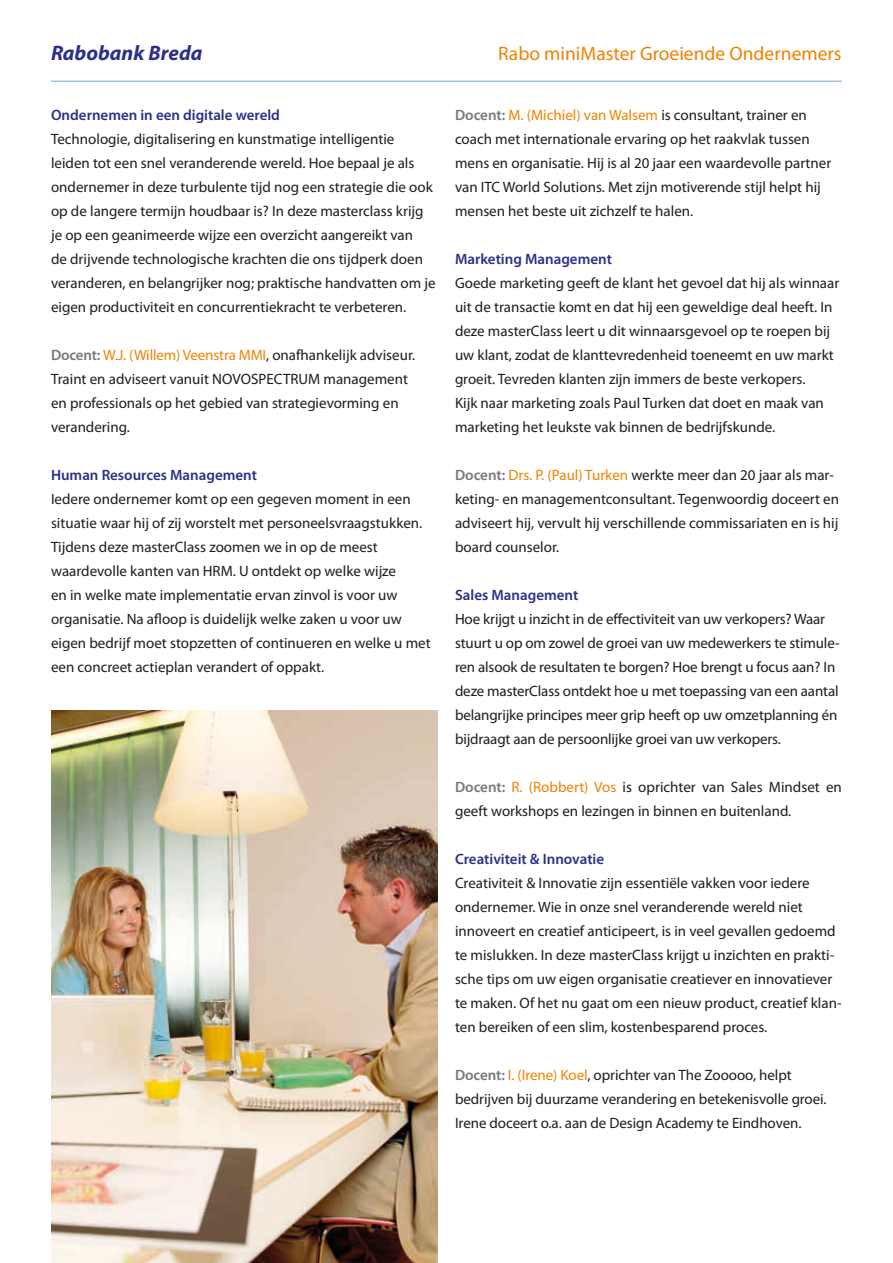
<style>
.page{position:relative;width:893px;height:1263px;background:#fff}
.page>*{position:absolute;margin:0;border:0;box-sizing:border-box;transform-origin:0 0}
.t1{font:italic 700 21px "Myriad Pro";color:#2c2f88}
.t2{font:19.5px "Myriad Pro";color:#f08200}
.t3{font:15px/24px "Myriad Pro";color:#1d1d1b}
.t4{font:600 15px "Myriad Pro";color:#2c2f88}
.s1{font-weight:600;color:#73797d}
.s2{color:#f08200}
</style>
<div class="page">
<img style="left:51px;top:711px;width:387px;height:552px">
<hr style="left:51px;top:81px;width:791px;height:1px;background:#74a3ce">
<h1 class="t1" style="left:51px;top:39px;width:153px">Rabobank Breda</h1>
<h2 class="t2" style="left:498px;top:41px;width:345px">Rabo miniMaster Groeiende Ondernemers</h2>
<p class="t4" style="left:51px;top:105px;width:230px">Ondernemen in een digitale wereld</p>
<p class="t3" style="left:51px;top:127px;width:386px">Technologie, digitalisering en kunstmatige intelligentie leiden tot een snel veranderende wereld. Hoe bepaal je als ondernemer in deze turbulente tijd nog een strategie die ook op de langere termijn houdbaar is? In deze masterclass krijg je op een geanimeerde wijze een overzicht aangereikt van<br>de drijvende technologische krachten die ons tijdperk doen veranderen, en belangrijker nog; praktische handvatten om je eigen productiviteit en concurrentiekracht te verbeteren.</p>
<p class="t3" style="left:51px;top:343px;width:366px"><span class="s1">Docent:</span> <span class="s2">W.J. (Willem) Veenstra MMI</span>, onafhankelijk adviseur.<br>Traint en adviseert vanuit NOVOSPECTRUM management en professionals op het gebied van strategievorming en verandering.</p>
<p class="t4" style="left:51px;top:465px;width:207px">Human Resources Management</p>
<p class="t3" style="left:51px;top:487px;width:381px">Iedere ondernemer komt op een gegeven moment in een situatie waar hij of zij worstelt met personeelsvraagstukken.<br>Tijdens deze masterClass zoomen we in op de meest waardevolle kanten van HRM. U ontdekt op welke wijze<br>en in welke mate implementatie ervan zinvol is voor uw organisatie. Na afloop is duidelijk welke zaken u voor uw eigen bedrijf moet stopzetten of continueren en welke u met een concreet actieplan verandert of oppakt.</p>
<p class="t3" style="left:455px;top:103px;width:378px"><span class="s1">Docent:</span> <span class="s2">M. (Michiel) van Walsem</span> is consultant, trainer en coach met internationale ervaring op het raakvlak tussen mens en organisatie. Hij is al 20 jaar een waardevolle partner van ITC World Solutions. Met zijn motiverende stijl helpt hij mensen het beste uit zichzelf te halen.</p>
<p class="t4" style="left:455px;top:249px;width:158px">Marketing Management</p>
<p class="t3" style="left:455px;top:271px;width:386px">Goede marketing geeft de klant het gevoel dat hij als winnaar uit de transactie komt en dat hij een geweldige deal heeft. In deze masterClass leert u dit winnaarsgevoel op te roepen bij uw klant, zodat de klanttevredenheid toeneemt en uw markt groeit. Tevreden klanten zijn immers de beste verkopers.<br>Kijk naar marketing zoals Paul Turken dat doet en maak van marketing het leukste vak binnen de bedrijfskunde.</p>
<p class="t3" style="left:455px;top:463px;width:386px"><span class="s1">Docent:</span> <span class="s2">Drs. P. (Paul) Turken</span> werkte meer dan 20 jaar als mar&shy;keting- en managementconsultant. Tegenwoordig doceert en adviseert hij, vervult hij verschillende commissariaten en is hij board counselor.</p>
<p class="t4" style="left:455px;top:585px;width:125px">Sales Management</p>
<p class="t3" style="left:455px;top:607px;width:386px">Hoe krijgt u inzicht in de effectiviteit van uw verkopers? Waar stuurt u op om zowel de groei van uw medewerkers te stimule&shy;ren alsook de resultaten te borgen? Hoe brengt u focus aan? In deze masterClass ontdekt hoe u met toepassing van een aantal belangrijke principes meer grip heeft op uw omzetplanning én bijdraagt aan de persoonlijke groei van uw verkopers.</p>
<p class="t3" style="left:455px;top:775px;width:388px"><span class="s1">Docent:</span> <span class="s2">R. (Robbert) Vos</span> is oprichter van Sales Mindset en geeft workshops en lezingen in binnen en buitenland.</p>
<p class="t4" style="left:455px;top:849px;width:151px">Creativiteit &amp; Innovatie</p>
<p class="t3" style="left:455px;top:871px;width:388px">Creativiteit &amp; Innovatie zijn essentiële vakken voor iedere ondernemer. Wie in onze snel veranderende wereld niet innoveert en creatief anticipeert, is in veel gevallen gedoemd te mislukken. In deze masterClass krijgt u inzichten en prakti&shy;sche tips om uw eigen organisatie creatiever en innovatiever te maken. Of het nu gaat om een nieuw product, creatief klan&shy;ten bereiken of een slim, kostenbesparend proces.</p>
<p class="t3" style="left:455px;top:1063px;width:373px"><span class="s1">Docent:</span> <span class="s2">I. (Irene) Koel</span>, oprichter van The Zooooo, helpt bedrijven bij duurzame verandering en betekenisvolle groei.<br>Irene doceert o.a. aan de Design Academy te Eindhoven.</p>
</div>
